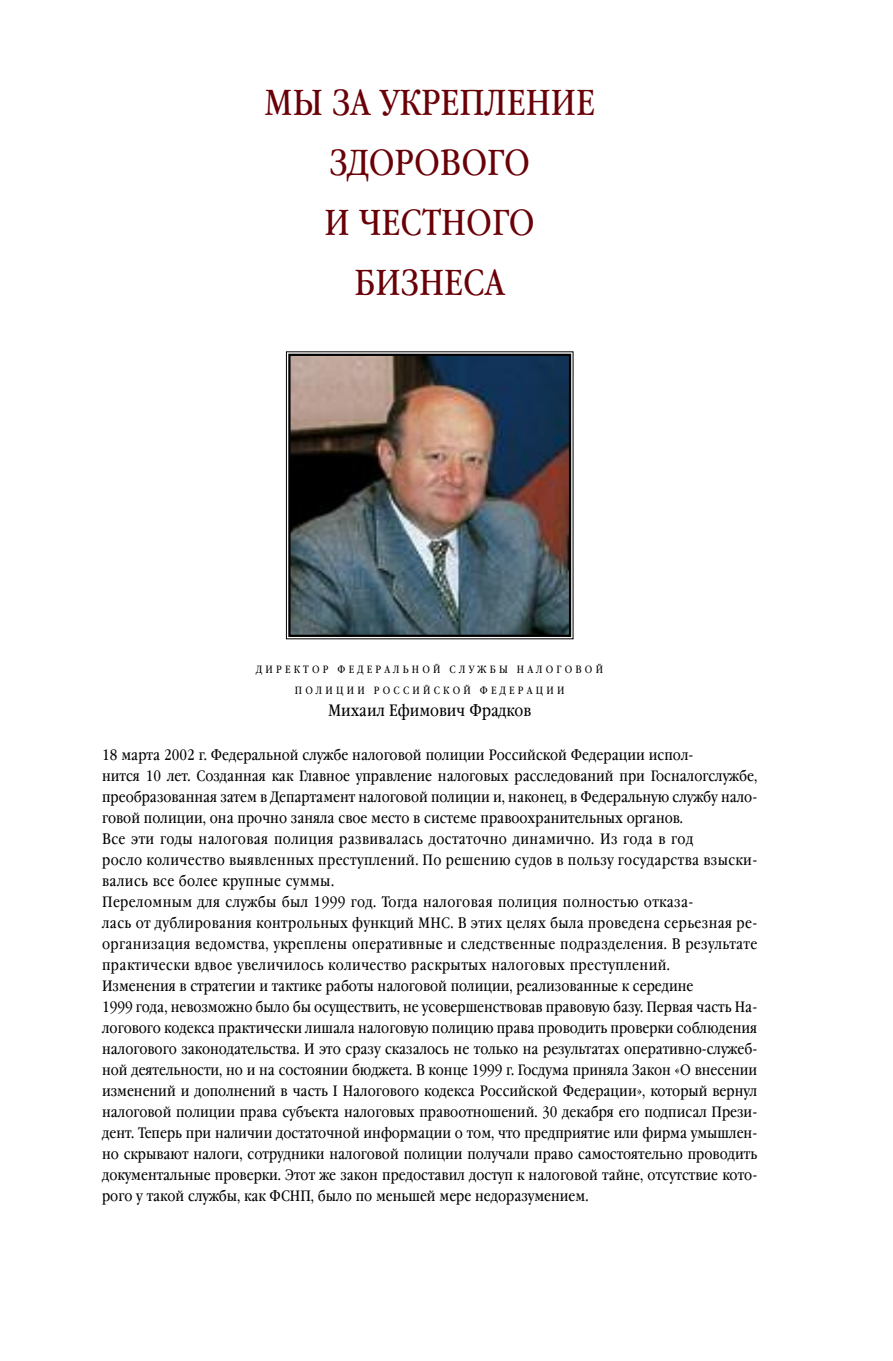
<style>
.page{position:relative;width:893px;height:1361px;background:#fff}
.page>*{position:absolute;margin:0;border:0;box-sizing:border-box;transform-origin:0 0}
.t1{font:36px/60px "Garamond Book Narrow C";color:#6a0007;text-align:center}
.t2{font:16.5px "Garamond Book Narrow C";color:#000}
.t3{font:15px/21px "Garamond Book Narrow C";color:#000}
.t4{font:10.5px/21px "Garamond Book Narrow C";letter-spacing:.305em;color:#000;text-align:center}
</style>
<div class="page">
<img style="left:291px;top:357px;width:277px;height:277px">
<div style="left:288px;top:354px;width:283px;height:283px;border:2px solid #000"></div>
<h1 class="t1" style="left:264px;top:72px;width:332px">МЫ ЗА УКРЕПЛЕНИЕ<br>ЗДОРОВОГО<br>И ЧЕСТНОГО<br>БИЗНЕСА</h1>
<p class="t4" style="left:256px;top:658px;width:348px">ДИРЕКТОР ФЕДЕРАЛЬНОЙ СЛУЖБЫ НАЛОГОВОЙ<br>ПОЛИЦИИ РОССИЙСКОЙ ФЕДЕРАЦИИ</p>
<p class="t2" style="left:328px;top:701px;width:205px">Михаил Ефимович Фрадков</p>
<p class="t3" style="left:102px;top:744px;width:656px">18 марта 2002 г. Федеральной службе налоговой полиции Российской Федерации испол-<br>нится 10 лет. Созданная как Главное управление налоговых расследований при Госналогслужбе, преобразованная затем в Департамент налоговой полиции и, наконец, в Федеральную службу нало&shy;говой полиции, она прочно заняла свое место в системе правоохранительных органов.<br>Все эти годы налоговая полиция развивалась достаточно динамично. Из года в год<br>росло количество выявленных преступлений. По решению судов в пользу государства взыски&shy;вались все более крупные суммы.<br>Переломным для службы был 1999 год. Тогда налоговая полиция полностью отказа-<br>лась от дублирования контрольных функций МНС. В этих целях была проведена серьезная ре&shy;организация ведомства, укреплены оперативные и следственные подразделения. В результате практически вдвое увеличилось количество раскрытых налоговых преступлений.<br>Изменения в стратегии и тактике работы налоговой полиции, реализованные к середине<br>1999 года, невозможно было бы осуществить, не усовершенствовав правовую базу. Первая часть На&shy;логового кодекса практически лишала налоговую полицию права проводить проверки соблюдения налогового законодательства. И это сразу сказалось не только на результатах оперативно-служеб&shy;ной деятельности, но и на состоянии бюджета. В конце 1999 г. Госдума приняла Закон «О внесении изменений и дополнений в часть I Налогового кодекса Российской Федерации», который вернул налоговой полиции права субъекта налоговых правоотношений. 30 декабря его подписал Прези&shy;дент. Теперь при наличии достаточной информации о том, что предприятие или фирма умышлен&shy;но скрывают налоги, сотрудники налоговой полиции получали право самостоятельно проводить документальные проверки. Этот же закон предоставил доступ к налоговой тайне, отсутствие кото&shy;рого у такой службы, как ФСНП, было по меньшей мере недоразумением.</p>
</div>
